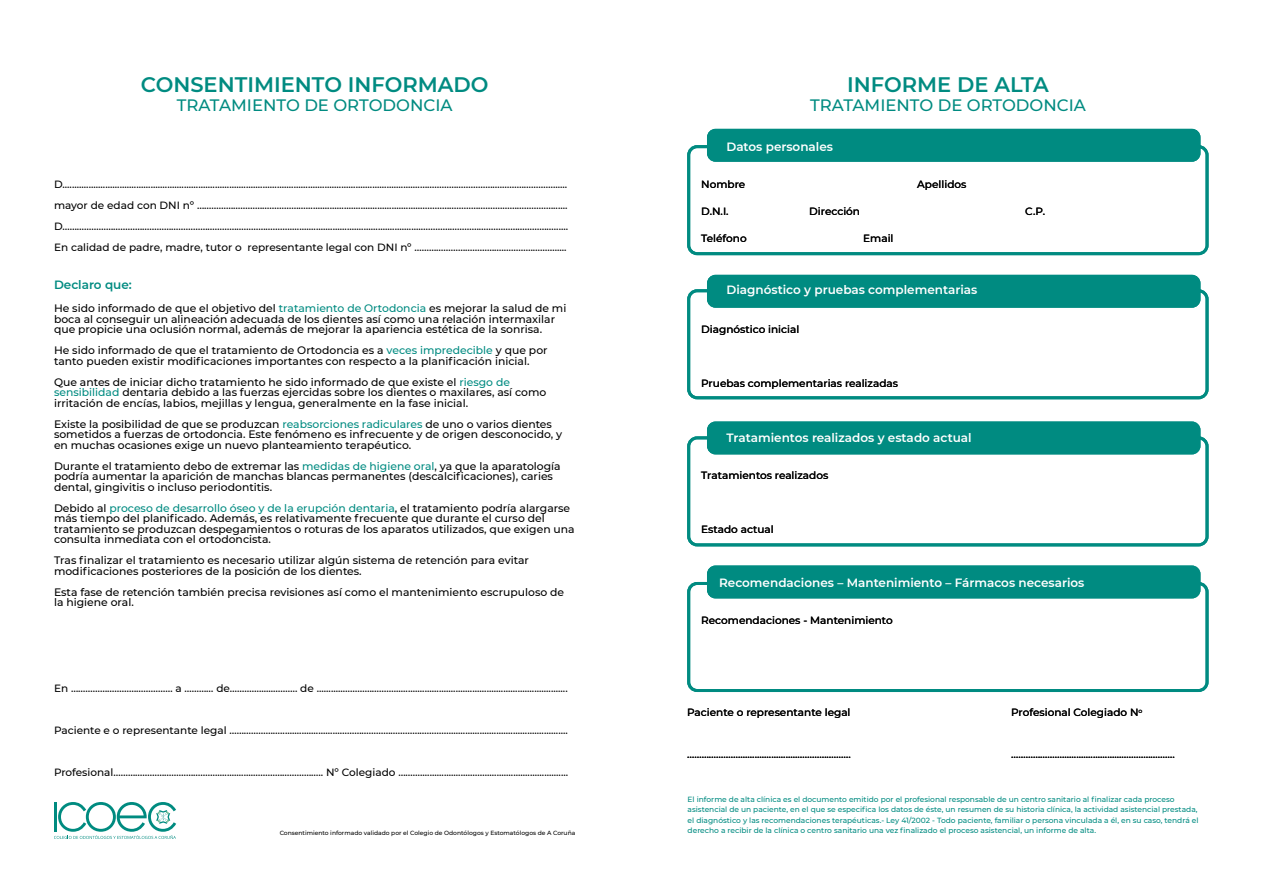
<style>
.page{position:relative;width:1263px;height:893px;background:#fff}
.page>*{position:absolute;margin:0;border:0;box-sizing:border-box;transform-origin:0 0}
.t1{font:600 21px "Montserrat";color:#008b81}
.t2{font:500 16.5px "Montserrat";color:#008b81}
.t3{font:600 12px "Montserrat";color:#fff}
.t4{font:600 12px "Montserrat";color:#008b81}
.t5{font:500 10.8px/10.5px "Montserrat";color:#000}
.t6{font:500 10.5px/21px "Montserrat";color:#000;text-align:justify}
.t7{font:500 7.5px/10.5px "Montserrat";color:#008b81}
.t8{font:500 6px "Montserrat";color:#000}
.s1{color:#008b81}
</style>
<div class="page">
<svg style="left:54px;top:802px;width:122px;height:37px"></svg>
<div style="left:707px;top:129px;width:493px;height:33px;background:#008b81;border-radius:9px"></div>
<div style="left:707px;top:275px;width:493px;height:33px;background:#008b81;border-radius:9px"></div>
<div style="left:707px;top:421px;width:493px;height:33px;background:#008b81;border-radius:9px"></div>
<div style="left:687px;top:582px;width:521px;height:110px;border:3px solid #008b81;border-radius:9px"></div>
<div style="left:707px;top:565px;width:493px;height:33px;background:#008b81;border-radius:9px"></div>
<div style="left:687px;top:436px;width:521px;height:110px;border:3px solid #008b81;border-radius:9px"></div>
<div style="left:687px;top:289px;width:521px;height:110px;border:3px solid #008b81;border-radius:9px"></div>
<div style="left:687px;top:145px;width:521px;height:110px;border:3px solid #008b81;border-radius:9px"></div>
<h1 class="t1" style="left:141px;top:69px;width:349px">CONSENTIMIENTO INFORMADO</h1>
<h2 class="t2" style="left:177px;top:94px;width:277px">TRATAMIENTO DE ORTODONCIA</h2>
<p class="t6" style="left:54px;top:173px;width:516px">D......................................................................................................................................................…………………………….…………………...... mayor de edad con DNI nº ………………………………………................................................…………………………….…………………......<br>D…………………………………………………………………………………........................................................…………………………….…………………......<br>En calidad de padre, madre, tutor o representante legal con DNI nº ……………………………….………………….....</p>
<p class="t4" style="left:54px;top:276px;width:79px">Declaro que:</p>
<p class="t5" style="left:54px;top:303px;width:514px">He sido informado de que el objetivo del <span class="s1">tratamiento de Ortodoncia</span> es mejorar la salud de mi boca al conseguir un alineación adecuada de los dientes así como una relación intermaxilar que propicie una oclusión normal, además de mejorar la apariencia estética de la sonrisa.</p>
<p class="t5" style="left:54px;top:345px;width:495px">He sido informado de que el tratamiento de Ortodoncia es a <span class="s1">veces impredecible</span> y que por tanto pueden existir modificaciones importantes con respecto a la planificación inicial.</p>
<p class="t5" style="left:54px;top:376px;width:494px">Que antes de iniciar dicho tratamiento he sido informado de que existe el <span class="s1">riesgo de sensibilidad</span> dentaria debido a las fuerzas ejercidas sobre los dientes o maxilares, así como irritación de encías, labios, mejillas y lengua, generalmente en la fase inicial.</p>
<p class="t5" style="left:54px;top:418px;width:510px">Existe la posibilidad de que se produzcan <span class="s1">reabsorciones radiculares</span> de uno o varios dientes sometidos a fuerzas de ortodoncia. Este fenómeno es infrecuente y de origen desconocido, y en muchas ocasiones exige un nuevo planteamiento terapéutico.</p>
<p class="t5" style="left:54px;top:460px;width:508px">Durante el tratamiento debo de extremar las <span class="s1">medidas de higiene oral</span>, ya que la aparatología podría aumentar la aparición de manchas blancas permanentes (descalcificaciones), caries dental, gingivitis o incluso periodontitis.</p>
<p class="t5" style="left:54px;top:502px;width:522px">Debido al <span class="s1">proceso de desarrollo óseo y de la erupción dentaria</span>, el tratamiento podría alargarse más tiempo del planificado. Además, es relativamente frecuente que durante el curso del tratamiento se produzcan despegamientos o roturas de los aparatos utilizados, que exigen una consulta inmediata con el ortodoncista.</p>
<p class="t5" style="left:54px;top:555px;width:477px">Tras finalizar el tratamiento es necesario utilizar algún sistema de retención para evitar modificaciones posteriores de la posición de los dientes.</p>
<p class="t5" style="left:54px;top:586px;width:512px">Esta fase de retención también precisa revisiones así como el mantenimiento escrupuloso de la higiene oral.</p>
<p class="t6" style="left:54px;top:678px;width:515px">En …………………………………… a ………… de…………......………. de ...........………………….........................................................................</p>
<p class="t6" style="left:54px;top:720px;width:515px">Paciente e o representante legal ………………….........................………………………………………..................................................</p>
<p class="t6" style="left:54px;top:762px;width:516px">Profesional……………………………………................……………………….. Nº Colegiado ……….....................……...................................</p>
<p class="t8" style="left:280px;top:829px;width:297px">Consentimiento informado validado por el Colegio de Odontólogos y Estomatólogos de A Coruña</p>
<h1 class="t1" style="left:847px;top:69px;width:203px">INFORME DE ALTA</h1>
<h2 class="t2" style="left:810px;top:94px;width:277px">TRATAMIENTO DE ORTODONCIA</h2>
<p class="t3" style="left:726px;top:138px;width:108px">Datos personales</p>
<p class="t6" style="left:701px;top:173px;width:46px">Nombre</p>
<p class="t6" style="left:917px;top:173px;width:51px">Apellidos</p>
<p class="t6" style="left:701px;top:200px;width:29px">D.N.I.</p>
<p class="t6" style="left:809px;top:200px;width:52px">Dirección</p>
<p class="t6" style="left:1025px;top:200px;width:21px">C.P.</p>
<p class="t6" style="left:701px;top:227px;width:47px">Teléfono</p>
<p class="t6" style="left:863px;top:227px;width:32px">Email</p>
<p class="t3" style="left:726px;top:282px;width:252px">Diagnóstico y pruebas complementarias</p>
<p class="t6" style="left:701px;top:318px;width:100px">Diagnóstico inicial</p>
<p class="t6" style="left:701px;top:372px;width:198px">Pruebas complementarias realizadas</p>
<p class="t3" style="left:726px;top:429px;width:247px">Tratamientos realizados y estado actual</p>
<p class="t6" style="left:701px;top:464px;width:129px">Tratamientos realizados</p>
<p class="t6" style="left:701px;top:518px;width:74px">Estado actual</p>
<p class="t3" style="left:719px;top:574px;width:367px">Recomendaciones – Mantenimiento – Fármacos necesarios</p>
<p class="t6" style="left:701px;top:610px;width:193px">Recomendaciones - Mantenimiento</p>
<p class="t6" style="left:687px;top:701px;width:165px">Paciente o representante legal</p>
<p class="t6" style="left:1011px;top:701px;width:133px">Profesional Colegiado N<sup>o</sup></p>
<p class="t6" style="left:687px;top:743px;width:165px">………………….........................………………….</p>
<p class="t6" style="left:1011px;top:743px;width:165px">………………….........................………………….</p>
<p class="t7" style="left:688px;top:793px;width:512px">El informe de alta clínica es el documento emitido por el profesional responsable de un centro sanitario al finalizar cada proceso asistencial de un paciente, en el que se especifica los datos de éste, un resumen de su historia clínica, la actividad asistencial prestada, el diagnóstico y las recomendaciones terapéuticas.- Ley 41/2002 - Todo paciente, familiar o persona vinculada a él, en su caso, tendrá el derecho a recibir de la clínica o centro sanitario una vez finalizado el proceso asistencial, un informe de alta.</p>
</div>
